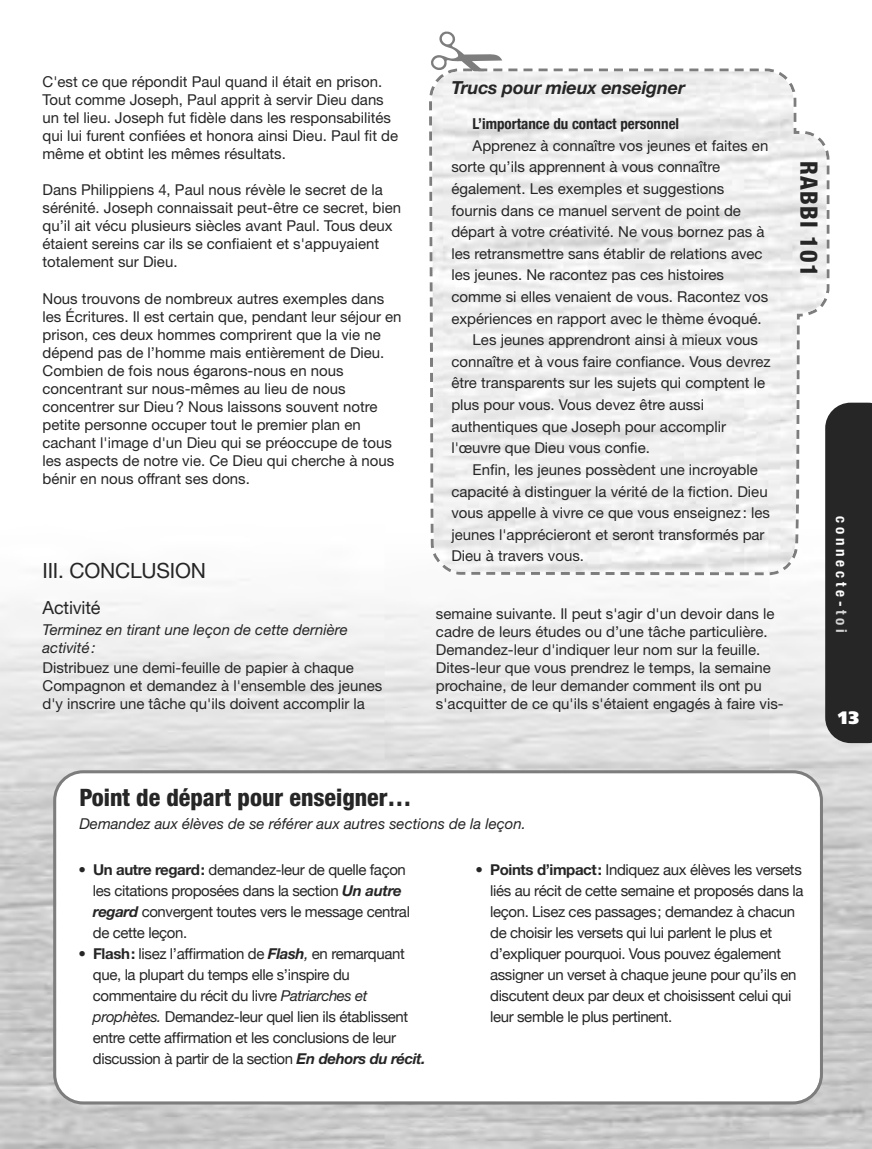
<style>
.page{position:relative;width:872px;height:1149px;background:#fff}
.page>*{position:absolute;margin:0;border:0;box-sizing:border-box;transform-origin:0 0}
.t1{font:800 condensed 24px "Helvetica Neue";color:#272627}
.t2{font:800 condensed 24px "Helvetica Neue";letter-spacing:.05em;color:#272627}
.t3{font:21px "Helvetica Neue";letter-spacing:-.01em;color:#272627}
.t4{font:italic 700 18px "Helvetica Neue";letter-spacing:-.01em;color:#272627}
.t5{font:18px "Helvetica Neue";letter-spacing:-.01em;color:#272627}
.t6{font:900 18px "Frutiger";color:#fff}
.t7{font:15px/18px "Helvetica Neue";color:#272627}
.t8{font:15px/21px "Helvetica Neue";letter-spacing:-.025em;color:#272627}
.t9{font:italic 15px/18px "Helvetica Neue";color:#272627}
.t10{font:700 condensed 15px "Helvetica Neue";color:#272627}
.t11{font:700 condensed 15px "Helvetica Neue";letter-spacing:.25em;color:#fff}
.s1{color:#d4d4d4}
.s2{font-style:inherit}
.s3{font-weight:700}
.s4{font-weight:700;font-style:italic}
.s5{font-style:italic}
</style>
<div class="page">
<img style="left:0;top:579px;width:872px;height:569px">
<div style="left:825px;top:402px;width:47px;height:340px;background:#272627"></div>
<svg style="left:456px;top:572px;width:10px;height:3px"></svg>
<svg style="left:826px;top:150px;width:4px;height:152px"></svg>
<img style="left:432px;top:71px;width:394px;height:501px">
<svg style="left:53px;top:770px;width:770px;height:334px"></svg>
<svg style="left:430px;top:68px;width:75px;height:22px"></svg>
<p class="t7" style="left:43px;top:74px;width:357px">C'est ce que répondit Paul quand il était en prison.<br>Tout comme Joseph, Paul apprit à servir Dieu dans un tel lieu. Joseph fut fidèle dans les responsabilités qui lui furent confiées et honora ainsi Dieu. Paul fit de même et obtint les mêmes résultats.</p>
<p class="t7" style="left:43px;top:182px;width:360px">Dans Philippiens 4, Paul nous révèle le secret de la sérénité. Joseph connaissait peut-être ce secret, bien qu’il ait vécu plusieurs siècles avant Paul. Tous deux étaient sereins car ils se confiaient et s'appuyaient totalement sur Dieu.</p>
<p class="t7" style="left:43px;top:290px;width:360px">Nous trouvons de nombreux autres exemples dans les Écritures. Il est certain que, pendant leur séjour en prison, ces deux hommes comprirent que la vie ne dépend pas de l’homme mais entièrement de Dieu.<br>Combien de fois nous égarons-nous en nous concentrant sur nous-mêmes au lieu de nous concentrer sur Dieu ? Nous laissons souvent notre petite personne occuper tout le premier plan en cachant l'image d'un Dieu qui se préoccupe de tous les aspects de notre vie. Ce Dieu qui cherche à nous bénir en nous offrant ses dons.</p>
<h2 class="t3" style="left:43px;top:563px;width:165px">III. CONCLUSION</h2>
<p class="t5" style="left:43px;top:596px;width:60px">Activité</p>
<p class="t9" style="left:43px;top:621px;width:307px">Terminez en tirant une leçon de cette dernière activité:</p>
<p class="t7" style="left:43px;top:660px;width:341px">Distribuez une demi-feuille de papier à chaque<br>Compagnon et demandez à l'ensemble des jeunes d'y inscrire une tâche qu'ils doivent accomplir la</p>
<p class="t4" style="left:451px;top:81px;width:235px">Trucs pour mieux enseigner</p>
<p class="t10" style="left:472px;top:115px;width:208px">l’importance du contact personnel</p>
<p class="t7" style="left:472px;top:138px;width:297px">Apprenez à connaître vos jeunes et faites en</p>
<p class="t7" style="left:451px;top:159px;width:270px">sorte qu’ils apprennent à vous connaître</p>
<p class="t7" style="left:451px;top:181px;width:274px">également. Les exemples et suggestions</p>
<p class="t7" style="left:451px;top:202px;width:291px">fournis dans ce manuel servent de point de</p>
<p class="t7" style="left:451px;top:224px;width:315px">départ à votre créativité. Ne vous bornez pas à</p>
<p class="t7" style="left:451px;top:246px;width:313px">les retransmettre sans établir de relations avec</p>
<p class="t7" style="left:451px;top:267px;width:274px">les jeunes. Ne racontez pas ces histoires</p>
<p class="t7" style="left:451px;top:289px;width:318px">comme si elles venaient de vous. Racontez vos</p>
<p class="t7" style="left:451px;top:310px;width:312px">expériences en rapport avec le thème évoqué.</p>
<p class="t7" style="left:472px;top:332px;width:287px">Les jeunes apprendront ainsi à mieux vous</p>
<p class="t7" style="left:451px;top:354px;width:321px">connaître et à vous faire confiance. Vous devrez</p>
<p class="t7" style="left:451px;top:375px;width:315px">être transparents sur les sujets qui comptent le</p>
<p class="t7" style="left:451px;top:397px;width:254px">plus pour vous. Vous devez être aussi</p>
<p class="t7" style="left:451px;top:418px;width:276px">authentiques que Joseph pour accomplir</p>
<p class="t7" style="left:451px;top:440px;width:200px">l'œuvre que Dieu vous confie.</p>
<p class="t7" style="left:472px;top:462px;width:287px">Enfin, les jeunes possèdent une incroyable</p>
<p class="t7" style="left:451px;top:483px;width:318px">capacité à distinguer la vérité de la fiction. Dieu</p>
<p class="t7" style="left:451px;top:505px;width:320px">vous appelle à vivre ce que vous enseignez : les</p>
<p class="t7" style="left:451px;top:526px;width:315px">jeunes l'apprécieront et seront transformés par</p>
<p class="t7" style="left:451px;top:548px;width:134px">Dieu à travers vous.</p>
<h1 class="t2" style="left:817px;top:161px;width:117px;rotate:90deg">RABBI 101</h1>
<p class="t7" style="left:436px;top:605px;width:349px">semaine suivante. Il peut s'agir d'un devoir dans le cadre de leurs études ou d’une tâche particulière.<br>Demandez-leur d'indiquer leur nom sur la feuille.<br>Dites-leur que vous prendrez le temps, la semaine prochaine, de leur demander comment ils ont pu s'acquitter de ce qu'ils s'étaient engagés à faire vis-</p>
<p class="t11" style="left:850px;top:516px;width:118px;rotate:90deg">connecte-<span class="s1">toi</span></p>
<p class="t6" style="left:838px;top:710px;width:22px">13</p>
<h1 class="t1" style="left:79px;top:789px;width:334px">Point de départ pour enseigner…</h1>
<p class="t9" style="left:79px;top:815px;width:448px">Demandez aux élèves de se référer aux autres sections de la leçon.</p>
<p class="t8" style="left:93px;top:858px;width:318px;text-indent:-14px"><span class="s2">•</span> <span class="s3">Un autre regard :</span> demandez-leur de quelle façon les citations proposées dans la section <span class="s4">Un autre regard</span> convergent toutes vers le message central de cette leçon.</p>
<p class="t8" style="left:93px;top:942px;width:334px;text-indent:-14px"><span class="s2">•</span> <span class="s3">Flash :</span> lisez l’affirmation de <span class="s4">Flash</span><span class="s5">,</span> en remarquant que, la plupart du temps elle s’inspire du commentaire du récit du livre <span class="s5">Patriarches et prophètes.</span> Demandez-leur quel lien ils établissent entre cette affirmation et les conclusions de leur discussion à partir de la section <span class="s4">En dehors du récit.</span></p>
<p class="t8" style="left:490px;top:858px;width:315px;text-indent:-15px"><span class="s2">•</span> <span class="s3">Points d’impact :</span> Indiquez aux élèves les versets liés au récit de cette semaine et proposés dans la leçon. Lisez ces passages; demandez à chacun de choisir les versets qui lui parlent le plus et d’expliquer pourquoi. Vous pouvez également assigner un verset à chaque jeune pour qu’ils en discutent deux par deux et choisissent celui qui leur semble le plus pertinent.</p>
</div>
